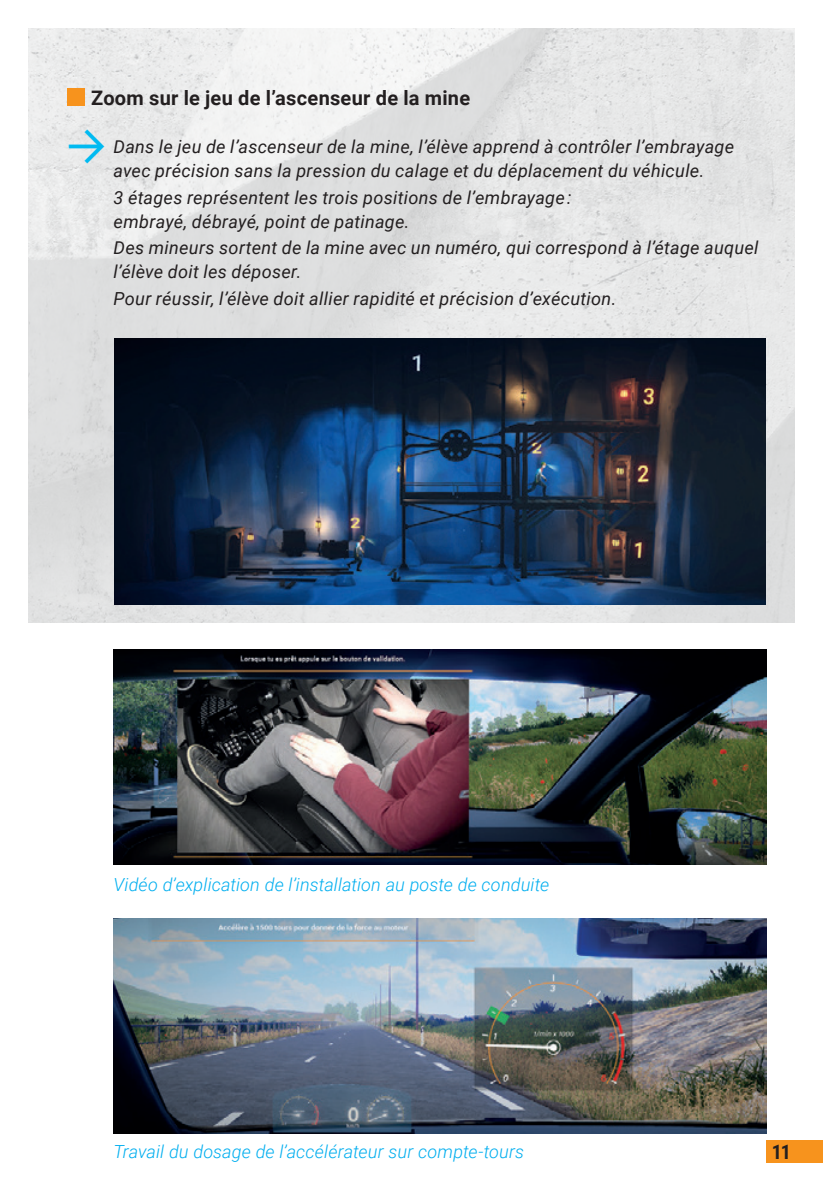
<style>
.page{position:relative;width:823px;height:1191px;background:#fff}
.page>*{position:absolute;margin:0;border:0;box-sizing:border-box;transform-origin:0 0}
.t1{font:800 48px "DIN2014";color:#00baf1}
.t2{font:700 20px "Roboto";letter-spacing:.015em;color:#231f20}
.t3{font:700 20px "Roboto Condensed";color:#231f20}
.t4{font:italic 18px/24px "Roboto";letter-spacing:.015em;color:#231f20}
.t5{font:italic 300 18px "Roboto";letter-spacing:.005em;color:#00aeef}
</style>
<div class="page">
<img style="left:28px;top:28px;width:766px;height:594px">
<div style="left:68px;top:89px;width:17px;height:17px;background:#f7931d"></div>
<img style="left:113px;top:649px;width:652px;height:215px">
<img style="left:113px;top:918px;width:652px;height:215px">
<img style="left:114px;top:338px;width:651px;height:266px">
<div style="left:765px;top:1140px;width:57px;height:22px;background:#f7931d"></div>
<p class="t2" style="left:91px;top:83px;width:380px">Zoom sur le jeu de l’ascenseur de la mine</p>
<p class="t1" style="left:66px;top:110px;width:43px">→</p>
<p class="t4" style="left:113px;top:134px;width:621px">Dans le jeu de l’ascenseur de la mine, l’élève apprend à contrôler l’embrayage avec précision sans la pression du calage et du déplacement du véhicule.</p>
<p class="t4" style="left:113px;top:184px;width:459px">3 étages représentent les trois positions de l’embrayage : embrayé, débrayé, point de patinage.</p>
<p class="t4" style="left:113px;top:235px;width:646px">Des mineurs sortent de la mine avec un numéro, qui correspond à l’étage auquel l’élève doit les déposer.</p>
<p class="t4" style="left:113px;top:286px;width:504px">Pour réussir, l’élève doit allier rapidité et précision d’exécution.</p>
<p class="t5" style="left:113px;top:872px;width:437px">Vidéo d’explication de l’installation au poste de conduite</p>
<p class="t5" style="left:113px;top:1139px;width:412px">Travail du dosage de l’accélérateur sur compte-tours</p>
<p class="t3" style="left:771px;top:1137px;width:21px">11</p>
</div>
